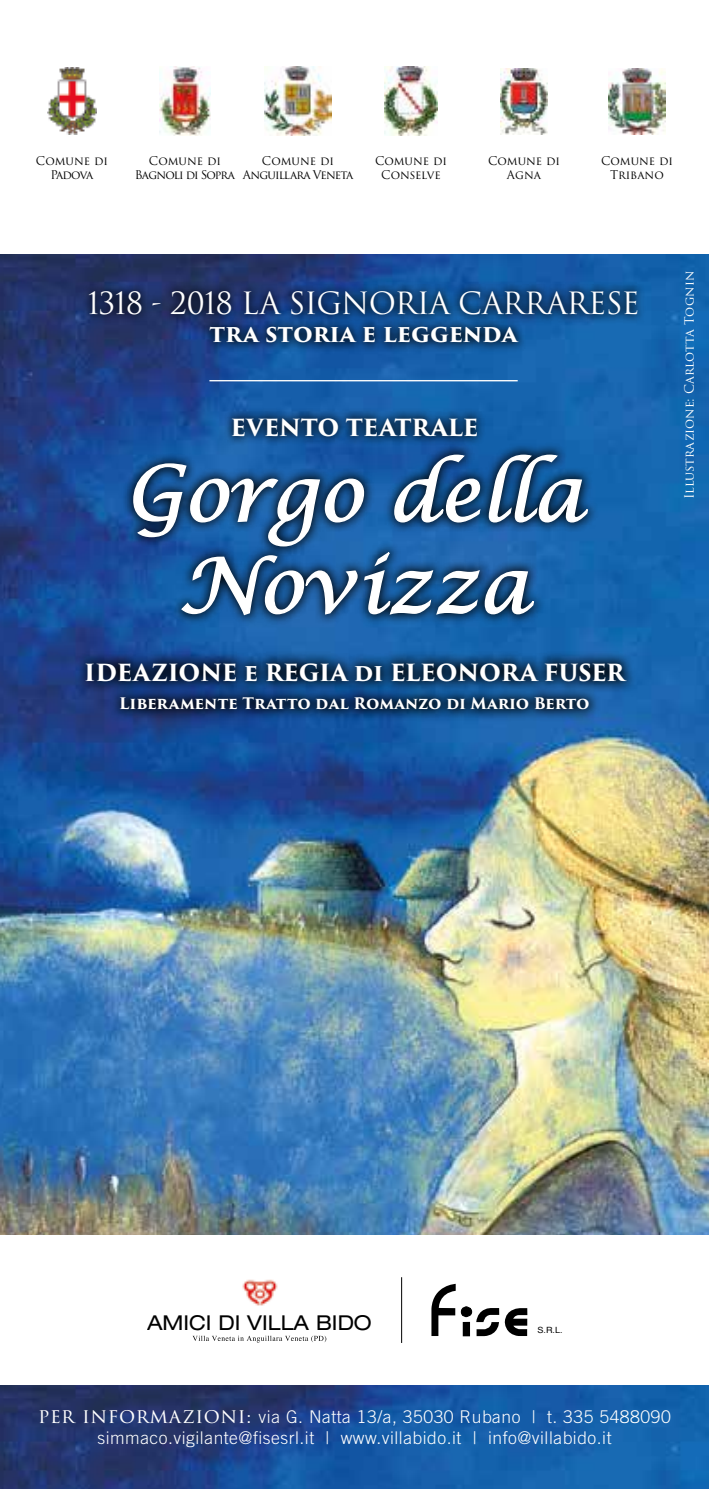
<style>
.page{position:relative;width:709px;height:1489px;background:#fff}
.page>*{position:absolute;margin:0;border:0;box-sizing:border-box;transform-origin:0 0}
.t1{font:italic 76.5px/91.8px "Lucida Calligraphy";color:#fff;text-align:center}
.t2{font:29.75px "Trajan Pro 3";letter-spacing:-.025em;color:#fff}
.t3{font:700 23px "Trajan Pro 3";letter-spacing:-.005em;color:#fff}
.t4{font:expanded 20.5px "Helvetica Neue";color:#000}
.t5{font:300 17.5px/21px "Trade Gothic";letter-spacing:.03em;color:#fff;text-align:center}
.t6{font:700 15.5px "Trajan Pro 3";letter-spacing:-.005em;color:#fff}
.t7{font:12.5px "Trajan Pro 3";color:#fff}
.t8{font:11.75px/13.2px "Trajan Pro 3";letter-spacing:-.01em;color:#000;text-align:center}
.t9{font:11.75px/13.2px "Trajan Pro 3";letter-spacing:-.075em;color:#000;text-align:center}
.t10{font:8.5px "Helvetica";color:#000;scale:1.06 1}
.s1{font-family:"Trajan Pro 3";font-weight:400;font-size:20px}
.s2{font-size:20px}
</style>
<div class="page">
<img style="left:159px;top:67px;width:52px;height:68px">
<img style="left:47px;top:67px;width:50px;height:68px">
<img style="left:264px;top:67px;width:67px;height:68px">
<img style="left:384px;top:67px;width:53px;height:68px">
<img style="left:500px;top:68px;width:48px;height:66px">
<img style="left:608px;top:68px;width:57px;height:66px">
<img style="left:0;top:254px;width:709px;height:980px">
<img style="left:0;top:1385px;width:709px;height:103px">
<div style="left:80px;top:281px;width:566px;height:43px;background:#000;opacity:.9"></div>
<div style="left:200px;top:317px;width:327px;height:35px;background:#000;opacity:.9"></div>
<div style="left:74px;top:650px;width:564px;height:71px;background:#000;opacity:.9"></div>
<div style="left:223px;top:408px;width:263px;height:38px;background:#000;opacity:.9"></div>
<div style="left:122px;top:442px;width:477px;height:184px;background:#000;opacity:.9"></div>
<svg style="left:132px;top:454px;width:458px;height:162px;background:#2a5c90"></svg>
<hr style="left:209px;top:380px;width:308px;height:1px;background:#fff">
<div style="left:463px;top:1321px;width:7px;height:15px;background:#000"></div>
<svg style="left:431px;top:1283px;width:96px;height:52px"></svg>
<hr style="left:401px;top:1277px;width:1px;height:65px;background:#000">
<img style="left:242px;top:1279px;width:36px;height:27px">
<svg style="left:192px;top:1335px;width:134px;height:7px"></svg>
<p class="t8" style="left:36px;top:155px;width:73px">Comune di<br>Padova</p>
<p class="t9" style="left:243px;top:155px;width:112px">Comune di<br>Anguillara Veneta</p>
<p class="t8" style="left:375px;top:155px;width:73px">Comune di<br>Conselve</p>
<p class="t8" style="left:488px;top:155px;width:73px">Comune di<br>Agna</p>
<p class="t8" style="left:601px;top:155px;width:73px">Comune di<br>Tribano</p>
<p class="t9" style="left:135px;top:155px;width:102px">Comune di<br>Bagnoli di Sopra</p>
<h2 class="t2" style="left:87px;top:282px;width:554px">1318 - 2018 LA SIGNORIA CARRARESE</h2>
<h3 class="t3" style="left:209px;top:317px;width:310px">tra storia e leggenda</h3>
<h3 class="t3" style="left:230px;top:411px;width:250px">EVENTO TEATRALE</h3>
<h1 class="t1" style="left:125px;top:450px;width:460px">Gorgo della<br>Novizza</h1>
<h3 class="t3" style="left:84px;top:655px;width:542px">IDEAZIONE e REGIA di ELEONORA FUSER</h3>
<p class="t6" style="left:119px;top:692px;width:472px">Liberamente Tratto dal Romanzo di Mario Berto</p>
<p class="t7" style="left:680px;top:499px;width:230px;rotate:-90deg">Illustrazione: Carlotta Tognin</p>
<p class="t4" style="left:147px;top:1309px;width:226px">AMICI DI VILLA BIDO</p>
<p class="t10" style="left:537px;top:1323px;width:25px">S.R.L.</p>
<p class="t5" style="left:38px;top:1405px;width:634px"><span class="s1">per informazioni</span><span class="s2">:</span> via G. Natta 13/a, 35030 Rubano | t. 335 5488090 simmaco.vigilante@fisesrl.it | www.villabido.it | info@villabido.it</p>
</div>
